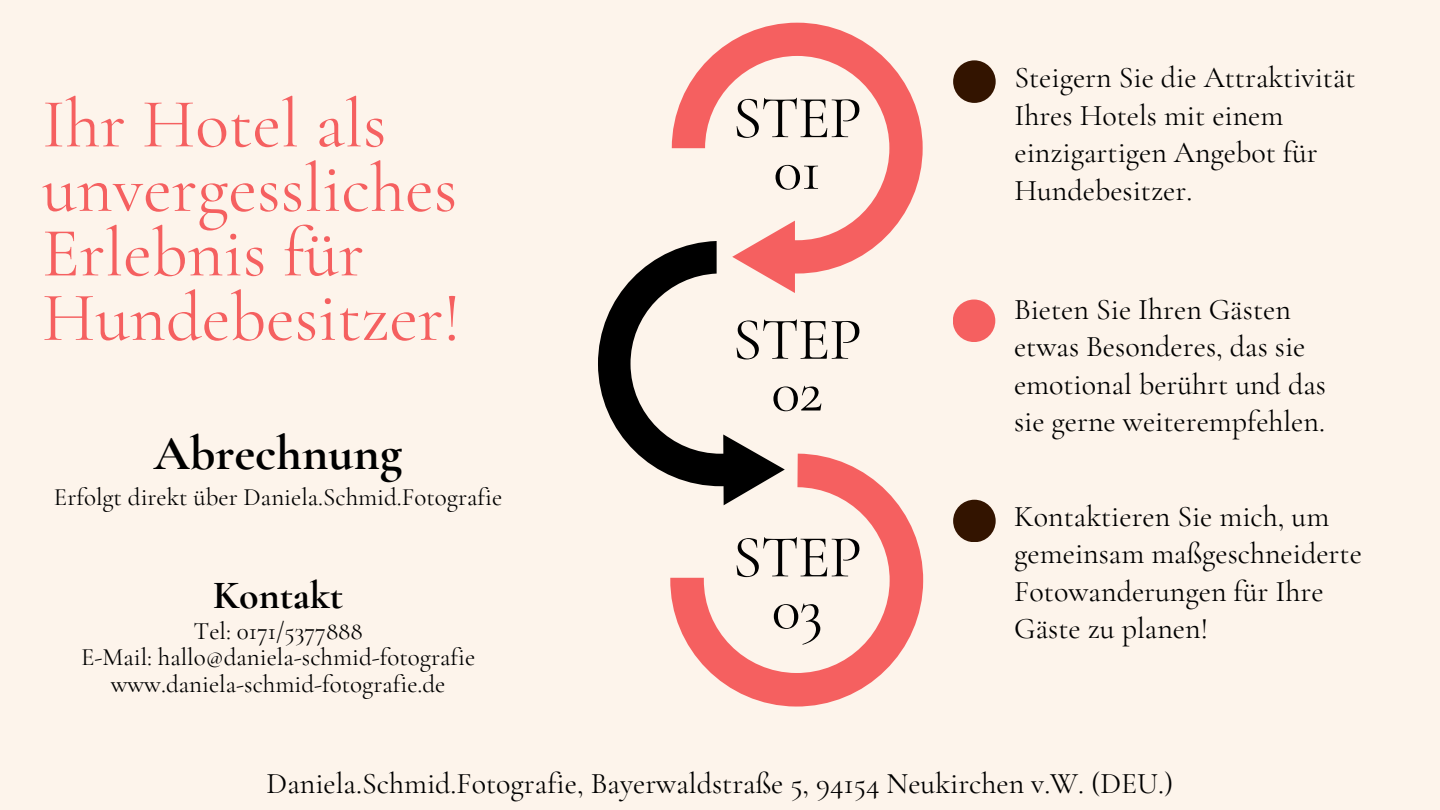
<style>
.page{position:relative;width:1440px;height:810px;background:#fdf4eb}
.page>*{position:absolute;margin:0;border:0;box-sizing:border-box;transform-origin:0 0}
.t1{font:70px/64.5px "Cormorant Garamond";color:#f56060}
.t2{font:60.2px/51.8px "Cormorant Garamond";letter-spacing:-.02em;color:#000;text-align:center}
.t3{font:700 50px "Cormorant Garamond";color:#000}
.t4{font:700 40px "Cormorant Garamond";color:#000}
.t5{font:30px/37.5px "Cormorant Garamond";color:#000}
.t6{font:25px/26.2px "Cormorant Garamond";color:#000;text-align:center}
</style>
<div class="page">
<div style="left:953px;top:60px;width:43px;height:43px;background:#331400;border-radius:50%"></div>
<div style="left:953px;top:300px;width:42px;height:42px;background:#f56060;border-radius:50%"></div>
<div style="left:953px;top:500px;width:43px;height:42px;background:#331400;border-radius:50%"></div>
<svg style="left:672px;top:23px;width:251px;height:270px"></svg>
<svg style="left:670px;top:454px;width:254px;height:253px"></svg>
<svg style="left:598px;top:241px;width:187px;height:264px"></svg>
<h1 class="t1" style="left:42px;top:92px;width:420px">Ihr Hotel als unvergessliches<br>Erlebnis für<br>Hundebesitzer!</h1>
<h3 class="t3" style="left:154px;top:423px;width:250px">Abrechnung</h3>
<p class="t6" style="left:54px;top:484px;width:450px">Erfolgt direkt über Daniela.Schmid.Fotografie</p>
<h3 class="t4" style="left:213px;top:571px;width:132px">Kontakt</h3>
<p class="t6" style="left:81px;top:618px;width:396px">Tel: 0171/5377888<br>E-Mail: hallo@daniela-schmid-fotografie www.daniela-schmid-fotografie.de</p>
<h2 class="t2" style="left:733px;top:92px;width:131px">STEP<br>01</h2>
<h2 class="t2" style="left:733px;top:313px;width:131px">STEP<br>02</h2>
<h2 class="t2" style="left:733px;top:531px;width:131px">STEP<br>03</h2>
<p class="t5" style="left:1014px;top:59px;width:343px">Steigern Sie die Attraktivität<br>Ihres Hotels mit einem einzigartigen Angebot für<br>Hundebesitzer.</p>
<p class="t5" style="left:1014px;top:291px;width:314px">Bieten Sie Ihren Gästen etwas Besonderes, das sie emotional berührt und das sie gerne weiterempfehlen.</p>
<p class="t5" style="left:1014px;top:497px;width:349px">Kontaktieren Sie mich, um gemeinsam maßgeschneiderte<br>Fotowanderungen für Ihre<br>Gäste zu planen!</p>
<p class="t5" style="left:267px;top:765px;width:908px">Daniela.Schmid.Fotografie, Bayerwaldstraße 5, 94154 Neukirchen v.W. (DEU.)</p>
</div>
